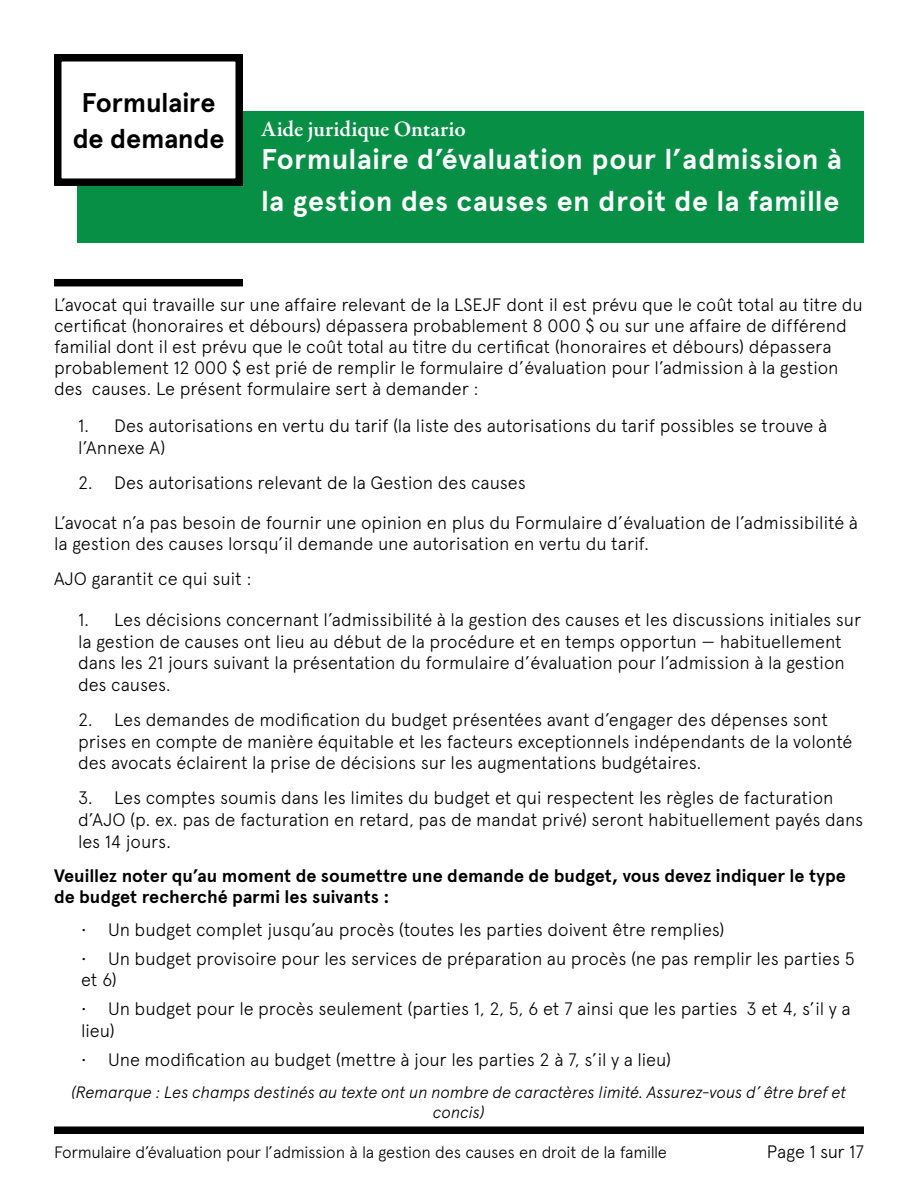
<style>
.page{position:relative;width:918px;height:1188px;background:#fff}
.page>*{position:absolute;margin:0;border:0;box-sizing:border-box;transform-origin:0 0}
.t1{font:700 28.5px/42px "Apercu";letter-spacing:.02em;color:#fff}
.t2{font:700 27px/36px "Apercu";letter-spacing:-.01em;color:#000;text-align:center}
.t3{font:600 22.5px "Garamond Premr Pro";letter-spacing:-.005em;color:#fff}
.t4{font:300 18px/21.6px "Apercu";letter-spacing:-.005em;color:#000}
.t5{font:700 18px/21px "Apercu";letter-spacing:-.005em;color:#000}
.Note{font:italic 300 16.5px/19.8px "Apercu";letter-spacing:-.01em;color:#000;text-align:center}
.t6{font:300 16.5px "Apercu";letter-spacing:-.02em;color:#000}
</style>
<div class="page">
<div style="left:54px;top:1126px;width:810px;height:8px;background:#000"></div>
<div style="left:77px;top:111px;width:787px;height:132px;background:#078f45"></div>
<div style="left:58px;top:58px;width:181px;height:124px;background:#fff"></div>
<div style="left:54px;top:54px;width:189px;height:132px;border:8px solid #000"></div>
<div style="left:54px;top:279px;width:189px;height:7px;background:#000"></div>
<h2 class="t2" style="left:73px;top:84px;width:153px">Formulaire de demande</h2>
<p class="t3" style="left:261px;top:116px;width:206px">Aide juridique Ontario</p>
<h1 class="t1" style="left:261px;top:138px;width:582px">Formulaire d’évaluation pour l’admission à la gestion des causes en droit de la famille</h1>
<p class="t4" style="left:54px;top:294px;width:810px;line-height:21px">L’avocat qui travaille sur une affaire relevant de la LSEJF dont il est prévu que le coût total au titre du certificat (honoraires et débours) dépassera probablement 8 000 $ ou sur une affaire de différend familial dont il est prévu que le coût total au titre du certificat (honoraires et débours) dépassera probablement 12 000 $ est prié de remplir le formulaire d’évaluation pour l’admission à la gestion des causes. Le présent formulaire sert à demander :</p>
<p class="t4" style="left:78px;top:415px;width:751px">1. Des autorisations en vertu du tarif (la liste des autorisations du tarif possibles se trouve à l’Annexe A)</p>
<p class="t4" style="left:78px;top:472px;width:449px">2. Des autorisations relevant de la Gestion des causes</p>
<p class="t4" style="left:54px;top:512px;width:805px;line-height:21px">L’avocat n’a pas besoin de fournir une opinion en plus du Formulaire d’évaluation de l’admissibilité à la gestion des causes lorsqu’il demande une autorisation en vertu du tarif.</p>
<p class="t4" style="left:54px;top:567px;width:199px">AJO garantit ce qui suit :</p>
<p class="t4" style="left:78px;top:609px;width:785px">1. Les décisions concernant l’admissibilité à la gestion des causes et les discussions initiales sur la gestion de causes ont lieu au début de la procédure et en temps opportun — habituellement dans les 21 jours suivant la présentation du formulaire d’évaluation pour l’admission à la gestion des causes.</p>
<p class="t4" style="left:78px;top:709px;width:776px">2. Les demandes de modification du budget présentées avant d’engager des dépenses sont prises en compte de manière équitable et les facteurs exceptionnels indépendants de la volonté des avocats éclairent la prise de décisions sur les augmentations budgétaires.</p>
<p class="t4" style="left:78px;top:787px;width:787px">3. Les comptes soumis dans les limites du budget et qui respectent les règles de facturation d’AJO (p. ex. pas de facturation en retard, pas de mandat privé) seront habituellement payés dans les 14 jours.</p>
<p class="t5" style="left:54px;top:866px;width:793px">Veuillez noter qu’au moment de soumettre une demande de budget, vous devez indiquer le type de budget recherché parmi les suivants :</p>
<p class="t4" style="left:81px;top:918px;width:645px">• Un budget complet jusqu’au procès (toutes les parties doivent être remplies)</p>
<p class="t4" style="left:81px;top:947px;width:775px">• Un budget provisoire pour les services de préparation au procès (ne pas remplir les parties 5 et 6)</p>
<p class="t4" style="left:81px;top:998px;width:771px">• Un budget pour le procès seulement (parties 1, 2, 5, 6 et 7 ainsi que les parties 3 et 4, s’il y a lieu)</p>
<p class="t4" style="left:81px;top:1049px;width:592px">• Une modification au budget (mettre à jour les parties 2 à 7, s’il y a lieu)</p>
<p class="Note" style="left:72px;top:1083px;width:776px">(Remarque : Les champs destinés au texte ont un nombre de caractères limité. Assurez-vous d’ être bref et concis)</p>
<p class="t6" style="left:54px;top:1142px;width:615px">Formulaire d’évaluation pour l’admission à la gestion des causes en droit de la famille</p>
<p class="t4" style="left:767px;top:1141px;width:99px">Page 1 sur 17</p>
</div>
